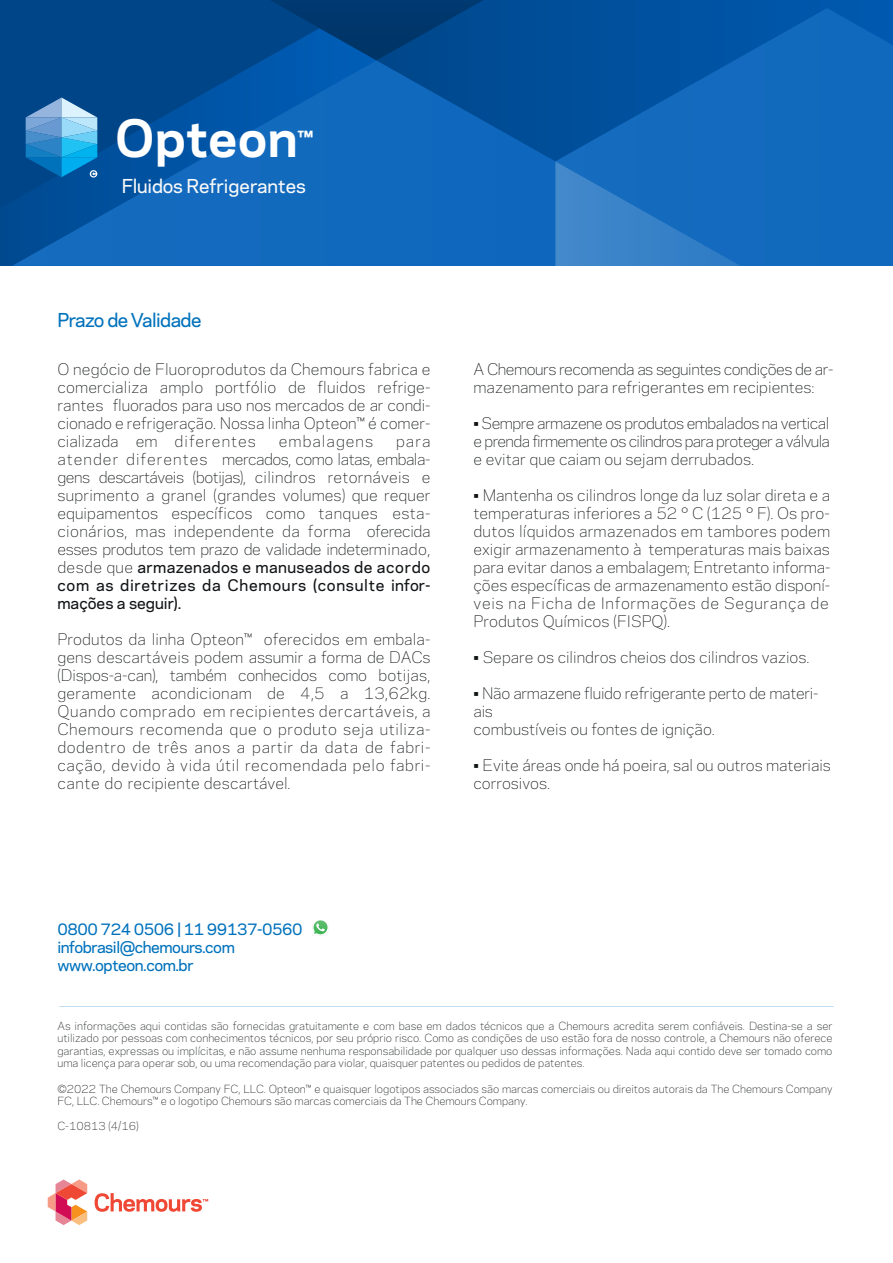
<style>
.page{position:relative;width:893px;height:1263px;background:#fff}
.page>*{position:absolute;margin:0;border:0;box-sizing:border-box;transform-origin:0 0}
.t1{font:700 48.3px "Chemours Sans";color:#fff}
.t2{font:500 18px "Chemours Sans";letter-spacing:-.005em;color:#f9f9f9}
.t3{font:500 18px "Chemours Sans";letter-spacing:-.03em;color:#0072bc}
.t4{font:300 15px/18px "Chemours Sans";color:#111416;text-align:justify}
.t5{font:500 15px/18px "Chemours Sans";letter-spacing:-.03em;color:#0072bc}
.t6{font:300 15px "Chemours Sans";letter-spacing:.07em;color:#111416}
.t7{font:300 10.5px/12.6px "Chemours Sans";color:#111416;text-align:justify}
.s1{font-weight:500}
</style>
<div class="page">
<div style="left:0;top:0;width:192px;height:28px;background:#004588"></div>
<div style="left:0;top:28px;width:192px;height:238px;background:#004588"></div>
<svg style="left:192px;top:0;width:184px;height:60px;background:#004487"></svg>
<svg style="left:376px;top:0;width:517px;height:60px;background:#00488d"></svg>
<svg style="left:13px;top:60px;width:542px;height:206px;background:#0a5eae"></svg>
<svg style="left:555px;top:8px;width:338px;height:258px;background:#1266b7"></svg>
<svg style="left:26px;top:98px;width:71px;height:80px;background:#4094ca"></svg>
<svg style="left:48px;top:1179px;width:39px;height:46px"></svg>
<svg style="left:95px;top:1193px;width:113px;height:19px"></svg>
<img style="left:312px;top:920px;width:16px;height:16px">
<h1 class="t1" style="left:115px;top:102px;width:199px">Opteon<sup>™</sup></h1>
<p class="t2" style="left:122px;top:173px;width:186px">Fluidos Refrigerantes</p>
<p class="t3" style="left:57px;top:306px;width:146px">Prazo de Validade</p>
<p class="t4" style="left:57px;top:359px;width:375px">O negócio de Fluoroprodutos da Chemours fabrica e comercializa amplo portfólio de fluidos refrige&shy;rantes fluorados para uso nos mercados de ar condi&shy;cionado e refrigeração. Nossa linha Opteon™ é comer&shy;cializada em diferentes</p>
<p class="t6" style="left:279px;top:429px;width:96px">embalagens</p>
<p class="t4" style="left:57px;top:431px;width:375px;text-indent:339px">para atender diferentes mercados, como latas, embala&shy;gens descartáveis (botijas), cilindros retornáveis e suprimento a granel (grandes volumes) que requer equipamentos específicos como tanques esta&shy;cionários, mas independente da forma oferecida esses produtos tem prazo de validade indeterminado, desde que <span class="s1">armazenados e manuseados de acordo com as diretrizes da Chemours (consulte infor&shy;mações a seguir).</span></p>
<p class="t4" style="left:57px;top:629px;width:375px">Produtos da linha Opteon™ oferecidos em embala&shy;gens descartáveis podem assumir a forma de DACs (Dispos-a-can), também conhecidos como botijas, geramente acondicionam de 4,5 a 13,62kg.<br>Quando comprado em recipientes dercartáveis, a Chemours recomenda que o produto seja utiliza&shy;dodentro de três anos a partir da data de fabri&shy;cação, devido à vida útil recomendada pelo fabri&shy;cante do recipiente descartável.</p>
<p class="t4" style="left:473px;top:359px;width:361px">A Chemours recomenda as seguintes condições de ar&shy;mazenamento para refrigerantes em recipientes:</p>
<p class="t4" style="left:473px;top:413px;width:358px">• Sempre armazene os produtos embalados na vertical e prenda firmemente os cilindros para proteger a válvula e evitar que caiam ou sejam derrubados.</p>
<p class="t4" style="left:473px;top:485px;width:358px">• Mantenha os cilindros longe da luz solar direta e a temperaturas inferiores a 52 ° C (125 ° F). Os pro&shy;dutos líquidos armazenados em tambores podem exigir armazenamento à temperaturas mais baixas para evitar danos a embalagem; Entretanto informa&shy;ções específicas de armazenamento estão disponí&shy;veis na Ficha de Informações de Segurança de Produtos Químicos (FISPQ).</p>
<p class="t4" style="left:473px;top:647px;width:337px">• Separe os cilindros cheios dos cilindros vazios.</p>
<p class="t4" style="left:473px;top:683px;width:347px;text-align:left">• Não armazene fluido refrigerante perto de materi&shy;ais<br>combustíveis ou fontes de ignição.</p>
<p class="t4" style="left:473px;top:755px;width:359px">• Evite áreas onde há poeira, sal ou outros materiais corrosivos.</p>
<p class="t5" style="left:57px;top:919px;width:247px">0800 724 0506 | 11 99137-0560 infobrasil@chemours.com www.opteon.com.br</p>
<p class="t7" style="left:57px;top:1018px;width:777px">As informações aqui contidas são fornecidas gratuitamente e com base em dados técnicos que a Chemours acredita serem confiáveis. Destina-se a ser utilizado por pessoas com conhecimentos técnicos, por seu próprio risco. Como as condições de uso estão fora de nosso controle, a Chemours não oferece garantias, expressas ou implícitas, e não assume nenhuma responsabilidade por qualquer uso dessas informações. Nada aqui contido deve ser tomado como uma licença para operar sob, ou uma recomendação para violar, quaisquer patentes ou pedidos de patentes.</p>
<p class="t7" style="left:57px;top:1081px;width:777px">©2022 The Chemours Company FC, LLC. Opteon™ e quaisquer logotipos associados são marcas comerciais ou direitos autorais da The Chemours Company<br>FC, LLC. Chemours™ e o logotipo Chemours são marcas comerciais da The Chemours Company.</p>
<p class="t7" style="left:57px;top:1119px;width:83px">C-10813 (4/16)</p>
</div>
